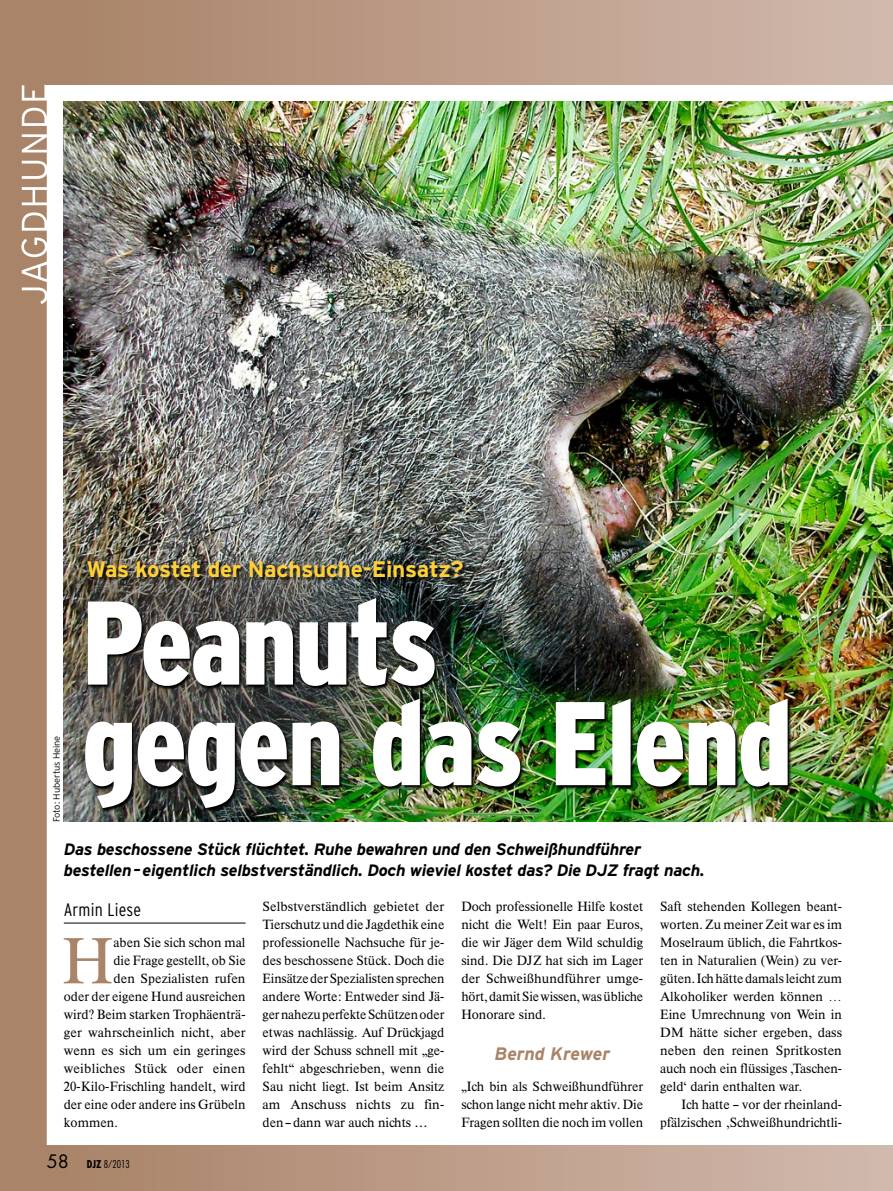
<style>
.page{position:relative;width:893px;height:1191px;background:#fff}
.page>*{position:absolute;margin:0;border:0;box-sizing:border-box;transform-origin:0 0}
.Hunde__Headline{font:900 condensed 118.65px/100.5px "Parey Interstate";letter-spacing:-.02em;color:#fff}
.Hunde__Text_Inital_3{font:500 64.2px "Parey Times BQ";color:#a98468}
.Hunde__Dachzeile{font:700 22.5px "Parey Interstate";letter-spacing:-.01em;color:#ffcf36}
.Hunde__Zwischenübers{font:italic 700 18px "Parey Interstate";letter-spacing:-.005em;color:#a98468}
.Hunde__Autorenzeile{font:300 condensed 18px "Parey Interstate";letter-spacing:.01em;color:#000}
.Hunde__Vorspann{font:italic 700 16.5px/21px "Parey Interstate";letter-spacing:-.015em;color:#000}
.Hunde__Text_ohne_Ein{font:500 13.2px/18px "Parey Times BQ";color:#000;text-align:justify}
.Hunde__Text_Inital_3-2{font:500 13.2px "Parey Times BQ";letter-spacing:.005em;color:#000}
.Hunde__Text_mit_Einz{font:500 13.2px/18px "Parey Times BQ";color:#000;text-align:right}
.t1{font:10.5px "Parey Futura Std Con Lig";color:#000}
.Bildnachweis{font:300 9.3px "Parey Interstate";letter-spacing:-.01em;color:#000}
.s1{font-family:"Parey Futura";font-size:18px}
.s2{font-family:"Parey Futura";font-weight:700;font-stretch:condensed}
.s3{font-family:"Parey Stone Serif"}
</style>
<div class="page">
<div style="left:45px;top:1145px;width:848px;height:46px;background:linear-gradient(to right,#a98267,#d1b9ad)"></div>
<div style="left:0;top:0;width:47px;height:1191px;background:#a98468"></div>
<div style="left:46px;top:0;width:847px;height:85px;background:linear-gradient(to right,#a98267,#d1b9ad)"></div>
<img style="left:64px;top:101px;width:829px;height:720px">
<hr style="left:64px;top:922px;width:182px;height:1px;background:#000">
<img style="left:63px;top:541px;width:395px;height:281px">
<div style="left:88px;top:560px;width:379px;height:21px;background:#000;opacity:.75"></div>
<img style="left:85px;top:598px;width:707px;height:214px">
<p class="Bildnachweis" style="left:51px;top:822px;width:88px;rotate:-90deg">Foto: Hubertus Heine</p>
<p class="Hunde__Dachzeile" style="left:87px;top:556px;width:379px">Was kostet der Nachsuche-Einsatz?</p>
<p class="Hunde__Headline" style="left:82px;top:592px;width:712px">Peanuts<br>gegen das Elend</p>
<p class="Hunde__Vorspann" style="left:64px;top:838px;width:642px">Das beschossene Stück flüchtet. Ruhe bewahren und den Schweißhundführer bestellen–eigentlich selbstverständlich. Doch wieviel kostet das? Die DJZ fragt nach.</p>
<p class="Hunde__Autorenzeile" style="left:64px;top:900px;width:79px">Armin Liese</p>
<p class="Hunde__Text_Inital_3" style="left:62px;top:923px;width:52px">H</p>
<p class="Hunde__Text_Inital_3-2" style="left:113px;top:935px;width:134px">aben Sie sich schon mal</p>
<p class="Hunde__Text_Inital_3-2" style="left:113px;top:953px;width:134px">die Frage gestellt, ob Sie</p>
<p class="Hunde__Text_Inital_3-2" style="left:113px;top:971px;width:133px">den Spezialisten rufen</p>
<p class="Hunde__Text_Inital_3-2" style="left:64px;top:989px;width:183px">oder der eigene Hund ausreichen</p>
<p class="Hunde__Text_Inital_3-2" style="left:64px;top:1007px;width:183px">wird? Beim starken Trophäenträ-</p>
<p class="Hunde__Text_Inital_3-2" style="left:64px;top:1025px;width:183px">ger wahrscheinlich nicht, aber</p>
<p class="Hunde__Text_Inital_3-2" style="left:64px;top:1043px;width:183px">wenn es sich um ein geringes</p>
<p class="Hunde__Text_Inital_3-2" style="left:64px;top:1061px;width:183px">weibliches Stück oder einen</p>
<p class="Hunde__Text_Inital_3-2" style="left:64px;top:1079px;width:183px">20-Kilo-Frischling handelt, wird</p>
<p class="Hunde__Text_Inital_3-2" style="left:64px;top:1097px;width:183px">der eine oder andere ins Grübeln</p>
<p class="Hunde__Text_Inital_3-2" style="left:64px;top:1115px;width:56px">kommen.</p>
<p class="t1" style="left:47px;top:1157px;width:85px"><span class="s1">58</span> <span class="s2">DJZ</span> 8/2013</p>
<p class="Hunde__Text_ohne_Ein" style="left:263px;top:898px;width:183px">Selbstverständlich gebietet der Tierschutz und die Jagdethik eine professionelle Nachsuche für je&shy;des beschossene Stück. Doch die Einsätze der Spezialisten sprechen andere Worte: Entweder sind Jä&shy;ger nahezu perfekte Schützen oder etwas nachlässig. Auf Drückjagd wird der Schuss schnell mit „ge&shy;fehlt“ abgeschrieben, wenn die Sau nicht liegt. Ist beim Ansitz am Anschuss nichts zu fin&shy;den–dann war auch nichts <span class="s3">…</span></p>
<p class="Hunde__Text_ohne_Ein" style="left:461px;top:898px;width:183px">Doch professionelle Hilfe kostet nicht die Welt! Ein paar Euros, die wir Jäger dem Wild schuldig sind. Die DJZ hat sich im Lager der Schweißhundführer umge&shy;hört, damit Sie wissen, was übliche Honorare sind.</p>
<p class="Hunde__Zwischenübers" style="left:494px;top:1043px;width:117px">Bernd Krewer</p>
<p class="Hunde__Text_ohne_Ein" style="left:461px;top:1078px;width:183px">„Ich bin als Schweißhundführer schon lange nicht mehr aktiv. Die Fragen sollten die noch im vollen</p>
<p class="Hunde__Text_ohne_Ein" style="left:660px;top:898px;width:183px">Saft stehenden Kollegen beant&shy;worten. Zu meiner Zeit war es im Moselraum üblich, die Fahrtkos&shy;ten in Naturalien (Wein) zu ver&shy;güten. Ich hätte damals leicht zum Alkoholiker werden können … Eine Umrechnung von Wein in DM hätte sicher ergeben, dass neben den reinen Spritkosten auch noch ein flüssiges ‚Taschen&shy;geld‘ darin enthalten war.</p>
<p class="Hunde__Text_mit_Einz" style="left:660px;top:1096px;width:183px">Ich hatte – vor der rheinland&shy;pfälzischen ‚Schweißhundrichtli-</p>
</div>
